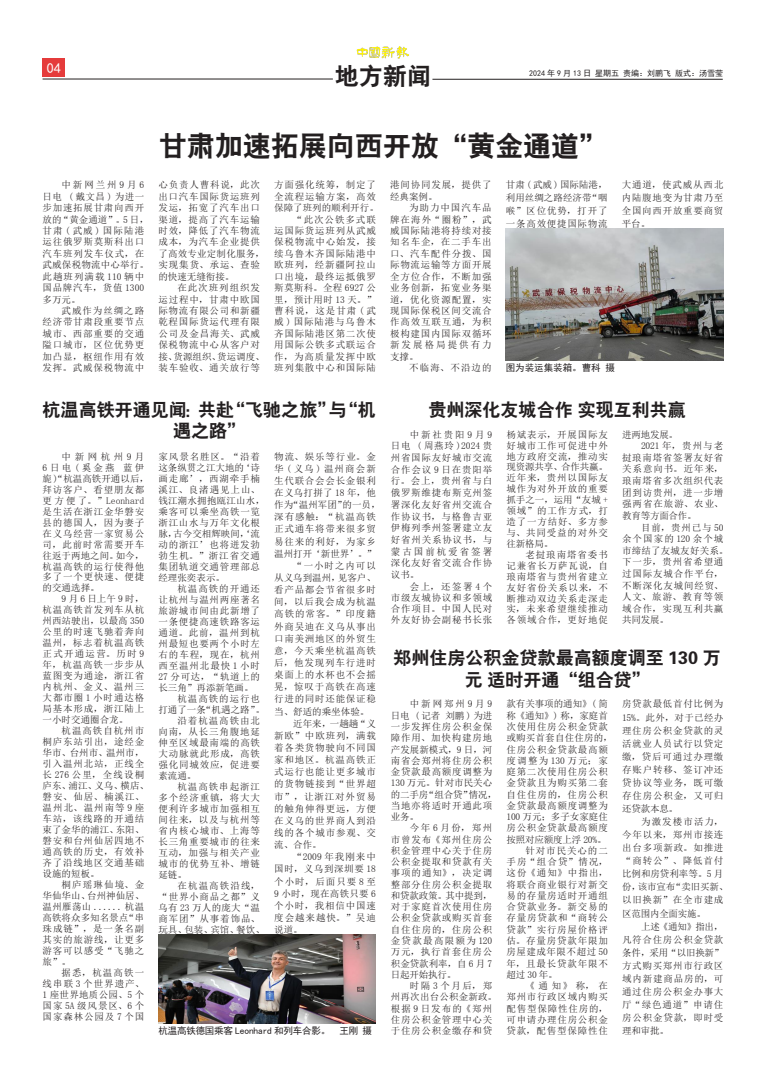
<style>
.page{position:relative;width:766px;height:1078px;background:#fff}
.page>*{position:absolute;margin:0;border:0;box-sizing:border-box;transform-origin:0 0}
.标题28{font:28px "jdchjt";color:#231f20}
.t1{font:24px "jdchjt";color:#231f20}
.标题18{font:18px/21.6px "jdchjt";color:#231f20;text-align:center}
.t2{font:14px "Sim Hei";color:#fff}
.正文{font:9.5px/11px "Sim Sun";letter-spacing:.075em;color:#231f20;text-align:justify}
.图注{font:9.5px "Sim Hei";letter-spacing:-.02em;color:#231f20}
.正文-2{font:9.5px/11px "Sim Sun";letter-spacing:.05em;color:#231f20}
.图注-2{font:9.5px "Sim Hei";color:#231f20}
.t3{font:8px "Sim Hei";color:#231f20}
.s1{font-family:"FZDHTK GBK1 0"}
</style>
<div class="page">
<div style="left:42px;top:58px;width:23px;height:19px;background:#e53b3b"></div>
<img style="left:356px;top:46px;width:53px;height:13px">
<hr style="left:43px;top:79px;width:290px;height:1px;background:#231f20">
<hr style="left:432px;top:79px;width:290px;height:1px;background:#231f20">
<img style="left:505px;top:229px;width:218px;height:131px">
<img style="left:158px;top:934px;width:218px;height:88px">
<p class="t2" style="left:47px;top:61px;width:15px">04</p>
<p class="t1" style="left:335px;top:64px;width:97px">地方新闻</p>
<p class="t3" style="left:529px;top:69px;width:195px">2024 年 9 月 13 日 星期五 责编：刘鹏飞 版式：汤雪莹</p>
<p class="正文" style="left:43px;top:179px;width:108px;line-height:11.4px;text-align:left;text-indent:19px">中新网兰州9月6日电 ( 戴文昌 ) 为进一步加速拓展甘肃向西开放的“黄金通道”。5 日，甘肃 ( 武威 ) 国际陆港运往俄罗斯莫斯科出口汽车班列发车仪式，在武威保税物流中心举行。此趟班列满载 110 辆中国品牌汽车，货值 1300多万元。</p>
<p class="正文" style="left:43px;top:305px;width:103px;line-height:11.4px;text-indent:19px">武威作为丝绸之路经济带甘肃段重要节点城市、西部重要的交通隘口城市，区位优势更加凸显，枢纽作用有效发挥。武威保税物流中</p>
<p class="标题28" style="left:159px;top:131px;width:449px">甘肃加速拓展向西开放<span class="s1">“</span>黄金通道<span class="s1">”</span></p>
<p class="正文" style="left:158px;top:179px;width:108px;line-height:11.4px;text-align:left">心负责人曹科说，此次出口汽车国际货运班列发运，拓宽了汽车出口渠道，提高了汽车运输时效，降低了汽车物流成本，为汽车企业提供了高效专业定制化服务，实现集货、承运、查验的快速无缝衔接。</p>
<p class="正文" style="left:158px;top:282px;width:108px;line-height:11.4px;text-align:left;text-indent:19px">在此次班列组织发运过程中，甘肃中欧国际物流有限公司和新疆乾程国际货运代理有限公司及金昌海关、武威保税物流中心从客户对接、货源组织、货运调度、装车验收、通关放行等</p>
<p class="正文" style="left:274px;top:179px;width:106px;line-height:11.4px;text-align:left">方面强化统筹，制定了全流程运输方案，高效保障了班列的顺利开行。</p>
<p class="正文" style="left:274px;top:213px;width:103px;line-height:11.4px;text-indent:19px">“此次公铁多式联运国际货运班列从武威保税物流中心始发，接续乌鲁木齐国际陆港中欧班列，经新疆阿拉山口出境，最终运抵俄罗斯莫斯科。全程 6927 公里，预计用时 13 天。”曹科说，这是甘肃 ( 武威 ) 国际陆港与乌鲁木齐国际陆港区第二次使用国际公铁多式联运合作，为高质量发挥中欧班列集散中心和国际陆</p>
<p class="正文" style="left:390px;top:179px;width:103px;line-height:11.4px">港间协同发展，提供了经典案例。</p>
<p class="正文" style="left:390px;top:202px;width:103px;line-height:11.4px;text-indent:19px">为助力中国汽车品牌在海外“圈粉”，武威国际陆港将持续对接知名车企，在二手车出口、汽车配件分拨、国际物流运输等方面开展全方位合作，不断加强业务创新，拓宽业务渠道，优化资源配置，实现国际保税区间交流合作高效互联互通，为积极构建国内国际双循环新发展格局提供有力支撑。</p>
<p class="正文" style="left:409px;top:362px;width:84px">不临海、不沿边的</p>
<p class="正文" style="left:506px;top:178px;width:103px;line-height:12.9px">甘肃 ( 武威 ) 国际陆港，利用丝绸之路经济带“咽喉”区位优势，打开了一条高效便捷国际物流</p>
<p class="正文" style="left:621px;top:178px;width:103px;line-height:12.9px">大通道，使武威从西北内陆腹地变为甘肃乃至全国向西开放重要商贸平台。</p>
<p class="图注-2" style="left:505px;top:363px;width:111px">图为装运集装箱。曹科 摄</p>
<p class="标题18" style="left:43px;top:398px;width:334px">杭温高铁开通见闻<span class="s1">：</span>共赴<span class="s1">“</span>飞驰之旅<span class="s1">”</span>与<span class="s1">“</span>机遇之路<span class="s1">”</span></p>
<p class="标题18" style="left:428px;top:398px;width:258px">贵州深化友城合作实现互利共赢</p>
<p class="正文" style="left:391px;top:428px;width:103px;line-height:11.7px;text-indent:19px">中新社贵阳9月9日电 ( 周燕玲 )2024 贵州省国际友好城市交流合作会议 9 日在贵阳举行。会上，贵州省与白俄罗斯维捷布斯克州签署深化友好省州交流合作协议书，与格鲁吉亚伊梅列季州签署建立友好省州关系协议书，与蒙古国前杭爱省签署深化友好省交流合作协议书。</p>
<p class="正文" style="left:391px;top:580px;width:103px;text-indent:19px">会上，还签署 4 个市级友城协议和多领域合作项目。中国人民对外友好协会副秘书长张</p>
<p class="正文" style="left:506px;top:428px;width:103px">杨斌表示，开展国际友好城市工作可促进中外地方政府交流，推动实现资源共享、合作共赢。近年来，贵州以国际友城作为对外开放的重要抓手之一，运用“友城 +领域”的工作方式，打造了一方结好、多方参与、共同受益的对外交往新格局。</p>
<p class="正文" style="left:506px;top:549px;width:103px;text-indent:19px">老挝琅南塔省委书记兼省长万萨瓦说，自琅南塔省与贵州省建立友好省份关系以来，不断推动双边关系走深走实，未来希望继续推动各领域合作，更好地促</p>
<p class="正文" style="left:622px;top:428px;width:58px">进两地发展。</p>
<p class="正文" style="left:622px;top:440px;width:103px;line-height:11.6px;text-indent:19px">2021 年，贵州与老挝琅南塔省签署友好省关系意向书。近年来，琅南塔省多次组织代表团到访贵州，进一步增强两省在旅游、农业、教育等方面合作。</p>
<p class="正文" style="left:622px;top:521px;width:108px;line-height:11.6px;text-align:left;text-indent:19px">目前，贵州已与 50余个国家的 120 余个城市缔结了友城友好关系。下一步，贵州省希望通过国际友城合作平台，不断深化友城间经贸、人文、旅游、教育等领域合作，实现互利共赢共同发展。</p>
<p class="正文" style="left:274px;top:450px;width:108px;line-height:12.1px;text-align:left">物流、娱乐等行业。金华 ( 义乌 ) 温州商会新生代联合会会长金银利在义乌打拼了 18 年，他作为“温州军团”的一员，深有感触：“杭温高铁正式通车将带来很多贸易往来的利好，为家乡温州打开‘新世界’。”</p>
<p class="正文" style="left:274px;top:559px;width:103px;line-height:12.1px;text-indent:19px">“一小时之内可以从义乌到温州，见客户、看产品都会节省很多时间，以后我会成为杭温高铁的常客。”印度籍外商吴迪在义乌从事出口南美洲地区的外贸生意，今天乘坐杭温高铁后，他发现列车行进时桌面上的水杯也不会摇晃，惊叹于高铁在高速行进的同时还能保证稳当、舒适的乘坐体验。</p>
<p class="正文" style="left:274px;top:717px;width:103px;line-height:12.1px;text-indent:19px">近年来，一趟趟“义新欧”中欧班列，满载着各类货物驶向不同国家和地区。杭温高铁正式运行也能让更多城市的货物链接到“世界超市”，让浙江对外贸易的触角伸得更远，方便在义乌的世界商人到沿线的各个城市参观、交流、合作。</p>
<p class="正文" style="left:274px;top:850px;width:103px;line-height:12.1px;text-indent:19px">“2009 年我刚来中国时，义乌到深圳要 18个小时，后面只要 8 至9 小时，现在高铁只要 6个小时，我相信中国速度会越来越快。”吴迪说道。</p>
<p class="正文" style="left:43px;top:450px;width:108px;text-align:left;text-indent:19px">中新网杭州9月<br>6日电(奚金燕 蓝伊旎 )“杭温高铁开通以后，拜访客户、看望朋友都更方便了。”Leonhard是生活在浙江金华磐安县的德国人，因为妻子在义乌经营一家贸易公司，此前时常需要开车往返于两地之间。如今，杭温高铁的运行使得他多了一个更快速、便捷的交通选择。</p>
<p class="正文" style="left:43px;top:593px;width:103px;text-indent:19px">9月6日上午9时，杭温高铁首发列车从杭州西站驶出，以最高 350公里的时速飞驰着奔向温州，标志着杭温高铁正式开通运营。历时 9年，杭温高铁一步步从蓝图变为通途，浙江省内杭州、金义、温州三大都市圈 1 小时通达格局基本形成，浙江陆上一小时交通圈合龙。</p>
<p class="正文" style="left:43px;top:725px;width:108px;text-align:left;text-indent:19px">杭温高铁自杭州市桐庐东站引出，途经金华市、台州市、温州市，引入温州北站，正线全长 276 公里，全线设桐庐东、浦江、义乌、横店、磐安、仙居、楠溪江、温州北、温州南等 9 座车站，该线路的开通结束了金华的浦江、东阳、磐安和台州仙居四地不通高铁的历史，有效补齐了沿线地区交通基础设施的短板。</p>
<p class="正文" style="left:43px;top:879px;width:103px;text-indent:19px">桐庐瑶琳仙境、金华仙华山、台州神仙居、温州雁荡山 ...... 杭温高铁将众多知名景点“串珠成链”，是一条名副其实的旅游线，让更多游客可以感受“飞驰之旅”。</p>
<p class="正文" style="left:43px;top:967px;width:103px;text-indent:19px">据悉，杭温高铁一线串联 3 个世界遗产、1 座世界地质公园、5 个国家 5A 级风景区、6 个国家森林公园及 7 个国</p>
<p class="正文" style="left:158px;top:450px;width:108px;text-align:left">家风景名胜区。“沿着这条纵贯之江大地的‘诗画走廊’，西湖牵手楠溪江、良渚遇见上山、钱江潮水拥抱瓯江山水，乘客可以乘坐高铁一览浙江山水与万年文化根脉，古今交相辉映间，‘流动的浙江’也将迸发勃勃生机。”浙江省交通集团轨道交通管理部总经理张奕表示。</p>
<p class="正文" style="left:158px;top:582px;width:103px;text-indent:19px">杭温高铁的开通还让杭州与温州两座著名旅游城市间由此新增了一条便捷高速铁路客运通道。此前，温州到杭州最短也要两个小时左右的车程，现在，杭州西至温州北最快 1 小时27 分可达，“轨道上的长三角”再添新笔画。</p>
<p class="正文-2" style="left:158px;top:692px;width:108px;text-indent:19px">杭温高铁的运行也打通了一条“机遇之路”。</p>
<p class="正文" style="left:158px;top:714px;width:103px;text-indent:19px">沿着杭温高铁由北向南，从长三角腹地延伸至区域最南端的高铁大动脉就此形成，高铁强化同城效应，促进要素流通。</p>
<p class="正文" style="left:158px;top:780px;width:103px;text-indent:19px">杭温高铁串起浙江多个经济重镇，将大大便利许多城市加强相互间往来，以及与杭州等省内核心城市、上海等长三角重要城市的往来互动，加强与相关产业城市的优势互补、增链延链。</p>
<p class="正文" style="left:158px;top:879px;width:108px;text-align:left;text-indent:19px">在杭温高铁沿线，“世界小商品之都”义乌有 23 万人的庞大“温商军团”从事着饰品、玩具、包装、宾馆、餐饮、</p>
<p class="标题18" style="left:393px;top:647px;width:328px">郑州住房公积金贷款最高额度调至 <span class="s1">130</span> 万元适时开通<span class="s1">“</span>组合贷<span class="s1">”</span></p>
<p class="正文" style="left:622px;top:697px;width:103px;line-height:13.1px">房贷款最低首付比例为15%。此外，对于已经办理住房公积金贷款的灵活就业人员试行以贷定缴，贷后可通过办理缴存账户转移、签订冲还贷协议等业务，既可缴存住房公积金，又可归还贷款本息。</p>
<p class="正文" style="left:622px;top:814px;width:108px;line-height:13.1px;text-align:left;text-indent:19px">为激发楼市活力，今年以来，郑州市接连出台多项新政。如推进“商转公”、降低首付比例和房贷利率等。5 月份，该市宣布“卖旧买新、以旧换新”在全市建成区范围内全面实施。</p>
<p class="正文" style="left:622px;top:919px;width:103px;line-height:13.1px;text-indent:19px">上述《通知》指出，凡符合住房公积金贷款条件，采用“以旧换新”方式购买郑州市行政区域内新建商品房的，可通过住房公积金办事大厅“绿色通道”申请住房公积金贷款，即时受理和审批。</p>
<p class="正文" style="left:506px;top:698px;width:108px;line-height:11.3px;text-align:left">款有关事项的通知》( 简称《通知》) 称，家庭首次使用住房公积金贷款或购买首套自住住房的，住房公积金贷款最高额度调整为 130 万元；家庭第二次使用住房公积金贷款且为购买第二套自住住房的，住房公积金贷款最高额度调整为<br>100 万元；多子女家庭住房公积金贷款最高额度按照对应额度上浮 20%。</p>
<p class="正文" style="left:506px;top:844px;width:103px;line-height:11.3px;text-indent:19px">针对市民关心的二手房“组合贷”情况，这份《通知》中指出，将联合商业银行对新交易的存量房适时开通组合贷款业务。新交易的存量房贷款和“商转公贷款”实行房屋价格评估。存量房贷款年限加房屋建成年限不超过 50年，且最长贷款年限不超过 30 年。</p>
<p class="正文" style="left:506px;top:979px;width:103px;line-height:11.3px;text-indent:19px">《通知》称，在郑州市行政区域内购买配售型保障性住房的，可申请办理住房公积金贷款，配售型保障性住</p>
<p class="正文" style="left:391px;top:698px;width:108px;line-height:11.3px;text-align:left;text-indent:19px">中新网郑州9月9日电 ( 记者 刘鹏 ) 为进一步发挥住房公积金保障作用、加快构建房地产发展新模式，9 日，河南省会郑州将住房公积金贷款最高额度调整为<br>130 万元。针对市民关心的二手房“组合贷”情况，当地亦将适时开通此项业务。</p>
<p class="正文" style="left:391px;top:822px;width:103px;line-height:11.3px;text-indent:19px">今年 6 月份，郑州市曾发布《郑州住房公积金管理中心关于住房公积金提取和贷款有关事项的通知》，决定调整部分住房公积金提取和贷款政策。其中提到，对于家庭首次使用住房公积金贷款或购买首套自住住房的，住房公积金贷款最高限额为 120万元，执行首套住房公积金贷款利率，自 6 月 7日起开始执行。</p>
<p class="正文" style="left:391px;top:979px;width:108px;line-height:11.3px;text-align:left;text-indent:19px">时隔 3 个月后，郑州再次出台公积金新政。根据 9 日发布的《郑州住房公积金管理中心关于住房公积金缴存和贷</p>
<p class="图注" style="left:158px;top:1025px;width:215px">杭温高铁德国乘客 Leonhard 和列车合影。　王刚 摄</p>
</div>
